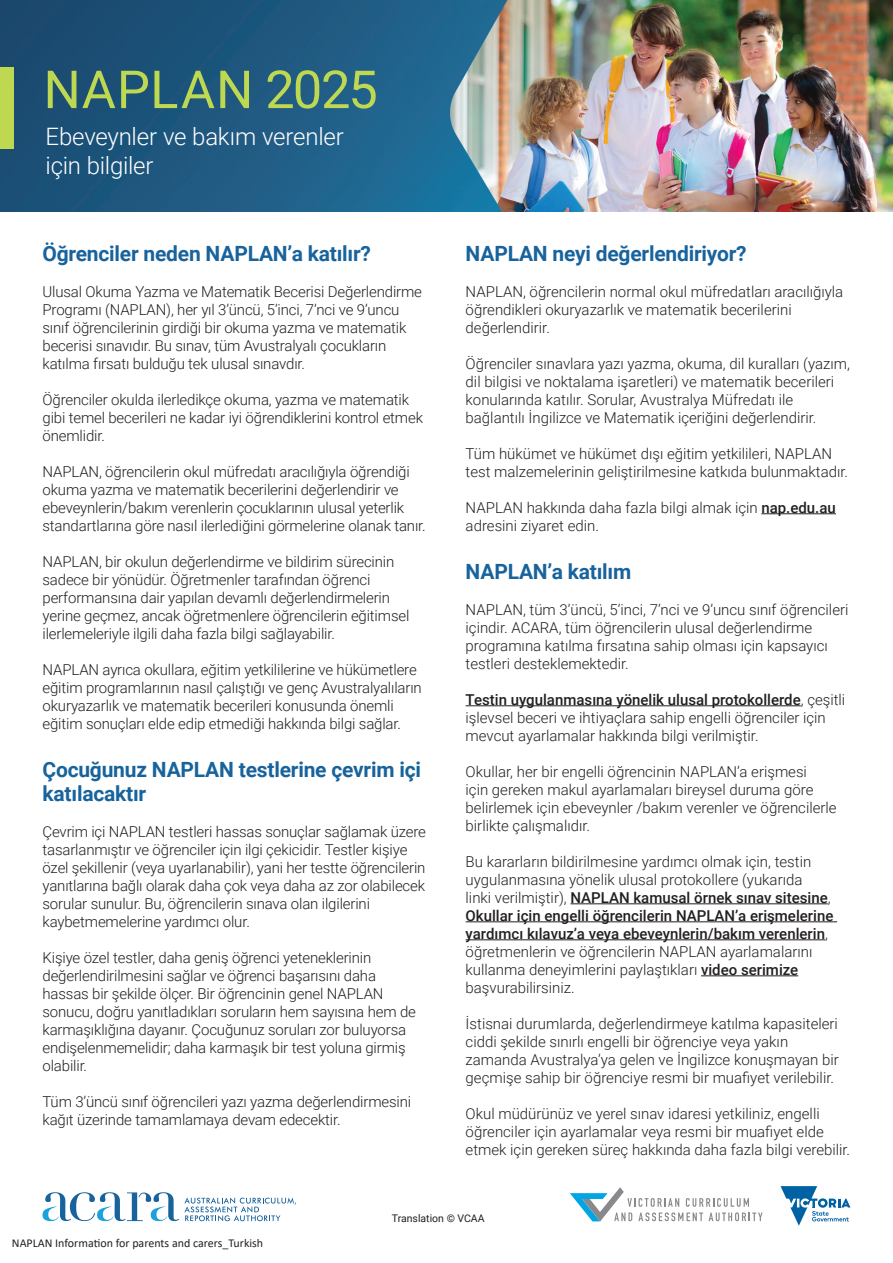
<style>
.page{position:relative;width:893px;height:1263px;background:#fff}
.page>*{position:absolute;margin:0;border:0;box-sizing:border-box;transform-origin:0 0}
.t1{font:52.5px "Roboto";letter-spacing:.01em;color:#bfd852}
.t2{font:300 24px/28.8px "Roboto";letter-spacing:-.01em;color:#fff}
.Paragraph_Style{font:700 21px/24px "Roboto";letter-spacing:-.01em;color:#18639c}
.Paragraph_Style-2{font:300 15px/18px "Roboto";letter-spacing:-.01em;color:#231f20}
.t3{font:12px "Calibri";color:#231f20}
.Paragraph_Style-3{font:10.5px "Roboto";color:#231f20}
.s1{font-weight:500}
</style>
<div class="page">
<svg style="left:43px;top:1192px;width:253px;height:29px"></svg>
<img style="left:0;top:0;width:893px;height:212px">
<hr style="left:761px;top:513px;width:75px;height:1px;background:#231f20">
<hr style="left:466px;top:705px;width:335px;height:1px;background:#231f20">
<hr style="left:570px;top:903px;width:258px;height:1px;background:#231f20">
<hr style="left:466px;top:921px;width:371px;height:1px;background:#231f20">
<hr style="left:466px;top:939px;width:359px;height:1px;background:#231f20">
<hr style="left:701px;top:975px;width:97px;height:1px;background:#231f20">
<div style="left:0;top:67px;width:13px;height:81px;background:#bfd852"></div>
<svg style="left:570px;top:1187px;width:193px;height:34px"></svg>
<svg style="left:780px;top:1186px;width:70px;height:40px"></svg>
<p class="t1" style="left:43px;top:53px;width:336px">NAPLAN 2025</p>
<p class="t2" style="left:46px;top:121px;width:300px">Ebeveynler ve bakım verenler için bilgiler</p>
<p class="Paragraph_Style" style="left:43px;top:240px;width:330px">Öğrenciler neden NAPLAN’a katılır?</p>
<p class="Paragraph_Style-2" style="left:43px;top:282px;width:381px">Ulusal Okuma Yazma ve Matematik Becerisi Değerlendirme Programı (NAPLAN), her yıl 3’üncü, 5’inci, 7’nci ve 9’uncu sınıf öğrencilerinin girdiği bir okuma yazma ve matematik becerisi sınavıdır. Bu sınav, tüm Avustralyalı çocukların katılma fırsatı bulduğu tek ulusal sınavdır.</p>
<p class="Paragraph_Style-2" style="left:43px;top:390px;width:382px">Öğrenciler okulda ilerledikçe okuma, yazma ve matematik gibi temel becerileri ne kadar iyi öğrendiklerini kontrol etmek önemlidir.</p>
<p class="Paragraph_Style-2" style="left:43px;top:462px;width:385px">NAPLAN, öğrencilerin okul müfredatı aracılığıyla öğrendiği okuma yazma ve matematik becerilerini değerlendirir ve ebeveynlerin/bakım verenlerin çocuklarının ulusal yeterlik standartlarına göre nasıl ilerlediğini görmelerine olanak tanır.</p>
<p class="Paragraph_Style-2" style="left:43px;top:552px;width:368px">NAPLAN, bir okulun değerlendirme ve bildirim sürecinin sadece bir yönüdür. Öğretmenler tarafından öğrenci performansına dair yapılan devamlı değerlendirmelerin yerine geçmez, ancak öğretmenlere öğrencilerin eğitimsel ilerlemeleriyle ilgili daha fazla bilgi sağlayabilir.</p>
<p class="Paragraph_Style-2" style="left:43px;top:660px;width:381px">NAPLAN ayrıca okullara, eğitim yetkililerine ve hükümetlere eğitim programlarının nasıl çalıştığı ve genç Avustralyalıların okuryazarlık ve matematik becerileri konusunda önemli eğitim sonuçları elde edip etmediği hakkında bilgi sağlar.</p>
<p class="Paragraph_Style" style="left:43px;top:756px;width:380px">Çocuğunuz NAPLAN testlerine çevrim içi katılacaktır</p>
<p class="Paragraph_Style-2" style="left:43px;top:822px;width:385px">Çevrim içi NAPLAN testleri hassas sonuçlar sağlamak üzere tasarlanmıştır ve öğrenciler için ilgi çekicidir. Testler kişiye özel şekillenir (veya uyarlanabilir), yani her testte öğrencilerin yanıtlarına bağlı olarak daha çok veya daha az zor olabilecek sorular sunulur. Bu, öğrencilerin sınava olan ilgilerini kaybetmemelerine yardımcı olur.</p>
<p class="Paragraph_Style-2" style="left:43px;top:948px;width:375px">Kişiye özel testler, daha geniş öğrenci yeteneklerinin değerlendirilmesini sağlar ve öğrenci başarısını daha hassas bir şekilde ölçer. Bir öğrencinin genel NAPLAN sonucu, doğru yanıtladıkları soruların hem sayısına hem de karmaşıklığına dayanır. Çocuğunuz soruları zor buluyorsa endişelenmemelidir; daha karmaşık bir test yoluna girmiş olabilir.</p>
<p class="Paragraph_Style-2" style="left:43px;top:1092px;width:370px">Tüm 3’üncü sınıf öğrencileri yazı yazma değerlendirmesini kağıt üzerinde tamamlamaya devam edecektir.</p>
<p class="Paragraph_Style" style="left:466px;top:240px;width:282px">NAPLAN neyi değerlendiriyor?</p>
<p class="Paragraph_Style-2" style="left:466px;top:282px;width:379px">NAPLAN, öğrencilerin normal okul müfredatları aracılığıyla öğrendikleri okuryazarlık ve matematik becerilerini değerlendirir.</p>
<p class="Paragraph_Style-2" style="left:466px;top:354px;width:386px">Öğrenciler sınavlara yazı yazma, okuma, dil kuralları (yazım, dil bilgisi ve noktalama işaretleri) ve matematik becerileri konularında katılır. Sorular, Avustralya Müfredatı ile bağlantılı İngilizce ve Matematik içeriğini değerlendirir.</p>
<p class="Paragraph_Style-2" style="left:466px;top:444px;width:384px">Tüm hükümet ve hükümet dışı eğitim yetkilileri, NAPLAN test malzemelerinin geliştirilmesine katkıda bulunmaktadır.</p>
<p class="Paragraph_Style-2" style="left:466px;top:498px;width:372px">NAPLAN hakkında daha fazla bilgi almak için <span class="s1">nap.edu.au </span>adresini ziyaret edin.</p>
<p class="Paragraph_Style" style="left:466px;top:558px;width:167px">NAPLAN’a katılım</p>
<p class="Paragraph_Style-2" style="left:466px;top:600px;width:384px">NAPLAN, tüm 3’üncü, 5’inci, 7’nci ve 9’uncu sınıf öğrencileri içindir. ACARA, tüm öğrencilerin ulusal değerlendirme programına katılma fırsatına sahip olması için kapsayıcı testleri desteklemektedir.</p>
<p class="Paragraph_Style-2" style="left:466px;top:690px;width:381px"><span class="s1">Testin uygulanmasına yönelik ulusal protokollerde</span>, çeşitli işlevsel beceri ve ihtiyaçlara sahip engelli öğrenciler için mevcut ayarlamalar hakkında bilgi verilmiştir.</p>
<p class="Paragraph_Style-2" style="left:466px;top:762px;width:372px">Okullar, her bir engelli öğrencinin NAPLAN’a erişmesi<br>için gereken makul ayarlamaları bireysel duruma göre belirlemek için ebeveynler /bakım verenler ve öğrencilerle birlikte çalışmalıdır.</p>
<p class="Paragraph_Style-2" style="left:466px;top:852px;width:369px">Bu kararların bildirilmesine yardımcı olmak için, testin uygulanmasına yönelik ulusal protokollere (yukarıda<br>linki verilmiştir), <span class="s1">NAPLAN kamusal örnek sınav sitesine</span>, <span class="s1">Okullar için engelli öğrencilerin NAPLAN’a erişmelerine yardımcı kılavuz’a veya ebeveynlerin/bakım verenlerin</span>, öğretmenlerin ve öğrencilerin NAPLAN ayarlamalarını kullanma deneyimlerini paylaştıkları <span class="s1">video serimize </span>başvurabilirsiniz.</p>
<p class="Paragraph_Style-2" style="left:466px;top:1014px;width:375px">İstisnai durumlarda, değerlendirmeye katılma kapasiteleri ciddi şekilde sınırlı engelli bir öğrenciye veya yakın zamanda Avustralya’ya gelen ve İngilizce konuşmayan bir geçmişe sahip bir öğrenciye resmi bir muafiyet verilebilir.</p>
<p class="Paragraph_Style-2" style="left:466px;top:1104px;width:386px">Okul müdürünüz ve yerel sınav idaresi yetkiliniz, engelli öğrenciler için ayarlamalar veya resmi bir muafiyet elde etmek için gereken süreç hakkında daha fazla bilgi verebilir.</p>
<p class="t3" style="left:12px;top:1234px;width:253px">NAPLAN Information for parents and carers_Turkish</p>
<p class="Paragraph_Style-3" style="left:392px;top:1211px;width:94px">Translation © VCAA</p>
</div>
